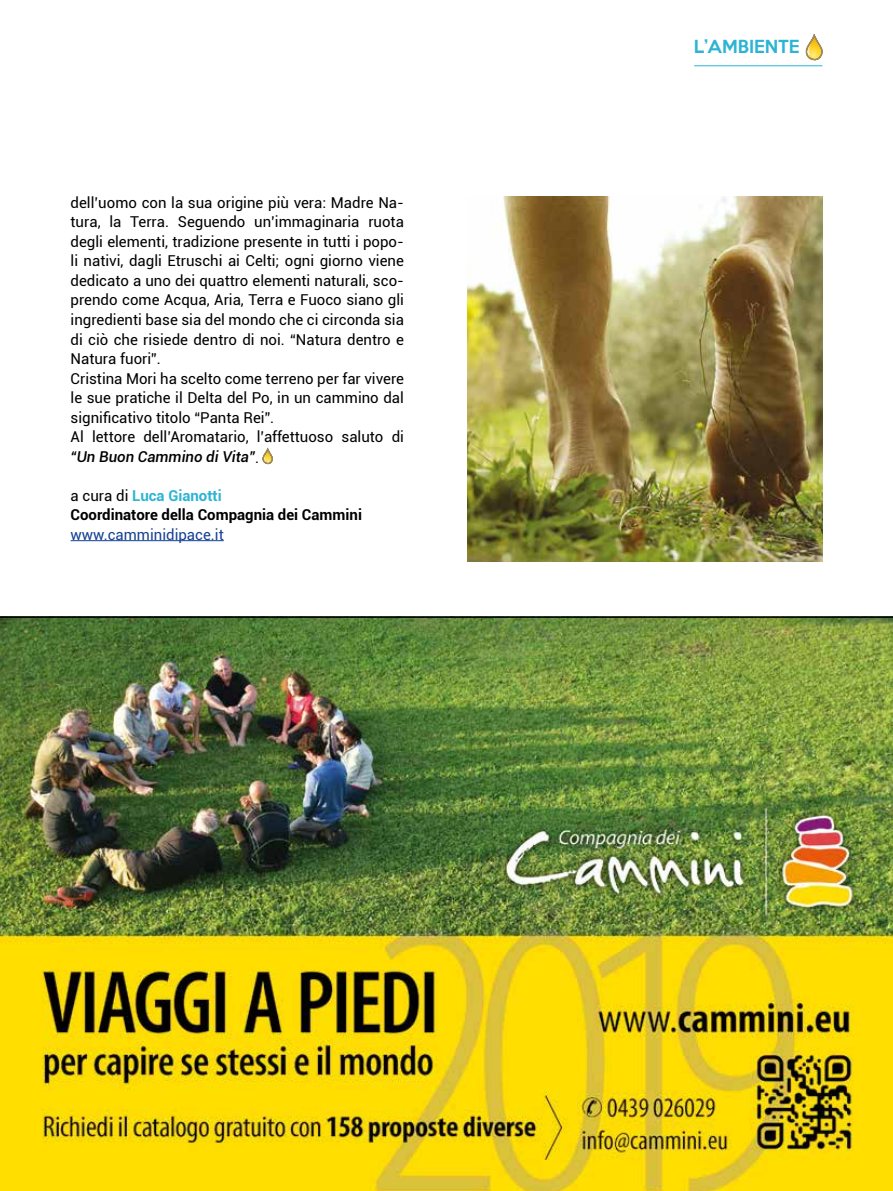
<style>
.page{position:relative;width:893px;height:1191px;background:#fff}
.page>*{position:absolute;margin:0;border:0;box-sizing:border-box;transform-origin:0 0}
.t1{font:500 16.5px "Keep Calm";color:#2eb4d3}
.t2{font:15px/19.5px "Roboto";color:#000}
.t3{font:700 15px/19.5px "Roboto";color:#000}
.t4{font:15px "Roboto";color:#164194}
.s1{font-weight:500;font-style:italic}
.s2{font-weight:400}
.s3{color:#2eb4d3}
</style>
<div class="page">
<img style="left:0;top:618px;width:893px;height:573px">
<hr style="left:0;top:616px;width:893px;height:2px;background:#000">
<hr style="left:71px;top:540px;width:153px;height:1px;background:#164194">
<svg style="left:262px;top:448px;width:11px;height:16px"></svg>
<img style="left:468px;top:197px;width:354px;height:364px">
<hr style="left:694px;top:65px;width:128px;height:1px;background:#2eb4d3">
<svg style="left:805px;top:35px;width:18px;height:26px"></svg>
<p class="t2" style="left:71px;top:192px;width:335px">dell’uomo con la sua origine più vera: Madre Na&shy;tura, la Terra. Seguendo un’immaginaria ruota degli elementi, tradizione presente in tutti i popo&shy;li nativi, dagli Etruschi ai Celti; ogni giorno viene dedicato a uno dei quattro elementi naturali, sco&shy;prendo come Acqua, Aria, Terra e Fuoco siano gli ingredienti base sia del mondo che ci circonda sia di ciò che risiede dentro di noi. “Natura dentro e Natura fuori”.<br>Cristina Mori ha scelto come terreno per far vivere le sue pratiche il Delta del Po, in un cammino dal significativo titolo “Panta Rei”.<br>Al lettore dell’Aromatario, l’affettuoso saluto di <span class="s1">“Un Buon Cammino di Vita”</span>.</p>
<p class="t3" style="left:71px;top:485px;width:293px"><span class="s2">a cura di</span> <span class="s3">Luca Gianotti<br></span>Coordinatore della Compagnia dei Cammini</p>
<p class="t4" style="left:71px;top:524px;width:155px">www.camminidipace.it</p>
<p class="t1" style="left:694px;top:32px;width:107px">L’AMBIENTE</p>
</div>
